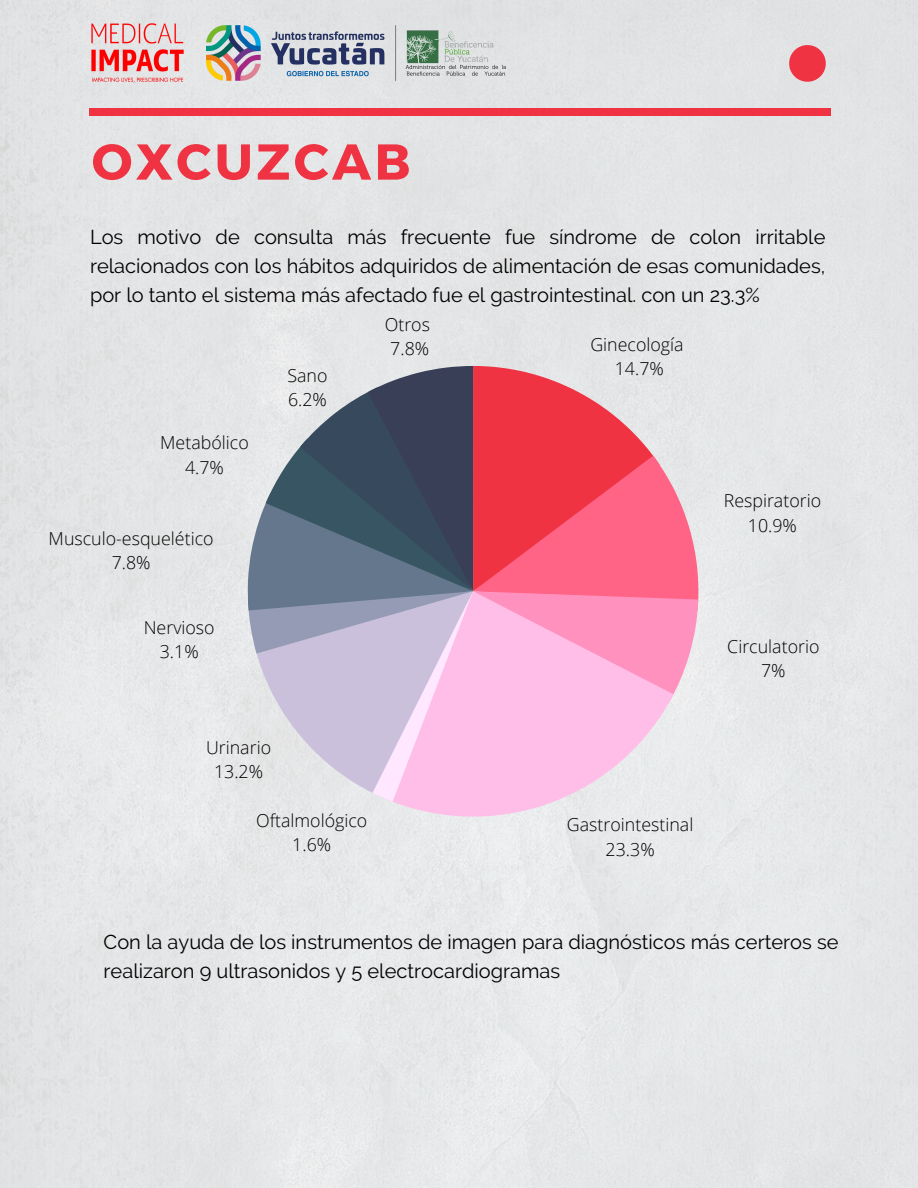
<style>
.page{position:relative;width:918px;height:1188px;background:#e4e6e7}
.page>*{position:absolute;margin:0;border:0;box-sizing:border-box;transform-origin:0 0}
.t1{font:700 50.4px "Montserrat";letter-spacing:.07em;color:#ef3342}
.t2{font:20.1px/29px "Raleway";color:#000;text-align:justify}
.t3{font:300 17.85px/24.3px "Open Sans";color:#000;text-align:center}
</style>
<div class="page">
<div style="left:89px;top:108px;width:741px;height:8px;background:#ef3342"></div>
<svg style="left:789px;top:45px;width:37px;height:37px"></svg>
<img style="left:206px;top:26px;width:299px;height:55px">
<img style="left:89px;top:23px;width:97px;height:60px">
<svg style="left:382px;top:802px;width:291px;height:15px;background:#f0dae9"></svg>
<svg style="left:248px;top:366px;width:450px;height:436px;background:#c894ab"></svg>
<h1 class="t1" style="left:92px;top:129px;width:320px">OXCUZCAB</h1>
<p class="t2" style="left:90px;top:222px;width:737px">Los motivo de consulta más frecuente fue síndrome de colon irritable relacionados con los hábitos adquiridos de alimentación de esas comunidades, por lo tanto el sistema más afectado fue el gastrointestinal. con un 23.3%</p>
<p class="t3" style="left:160px;top:430px;width:90px">Metabólico<br>4.7%</p>
<p class="t3" style="left:49px;top:526px;width:166px">Musculo-esquelético<br>7.8%</p>
<p class="t3" style="left:144px;top:615px;width:72px">Nervioso<br>3.1%</p>
<p class="t3" style="left:287px;top:363px;width:42px;text-align:left">Sano<br>6.2%</p>
<p class="t3" style="left:385px;top:312px;width:47px">Otros<br>7.8%</p>
<p class="t3" style="left:206px;top:735px;width:67px">Urinario<br>13.2%</p>
<p class="t3" style="left:256px;top:808px;width:113px">Oftalmológico<br>1.6%</p>
<p class="t3" style="left:590px;top:332px;width:95px">Ginecología<br>14.7%</p>
<p class="t3" style="left:724px;top:488px;width:99px">Respiratorio<br>10.9%</p>
<p class="t3" style="left:727px;top:633px;width:94px">Circulatorio<br>7%</p>
<p class="t3" style="left:567px;top:812px;width:128px">Gastrointestinal<br>23.3%</p>
<p class="t2" style="left:104px;top:927px;width:736px">Con la ayuda de los instrumentos de imagen para diagnósticos más certeros se realizaron 9 ultrasonidos y 5 electrocardiogramas</p>
</div>
